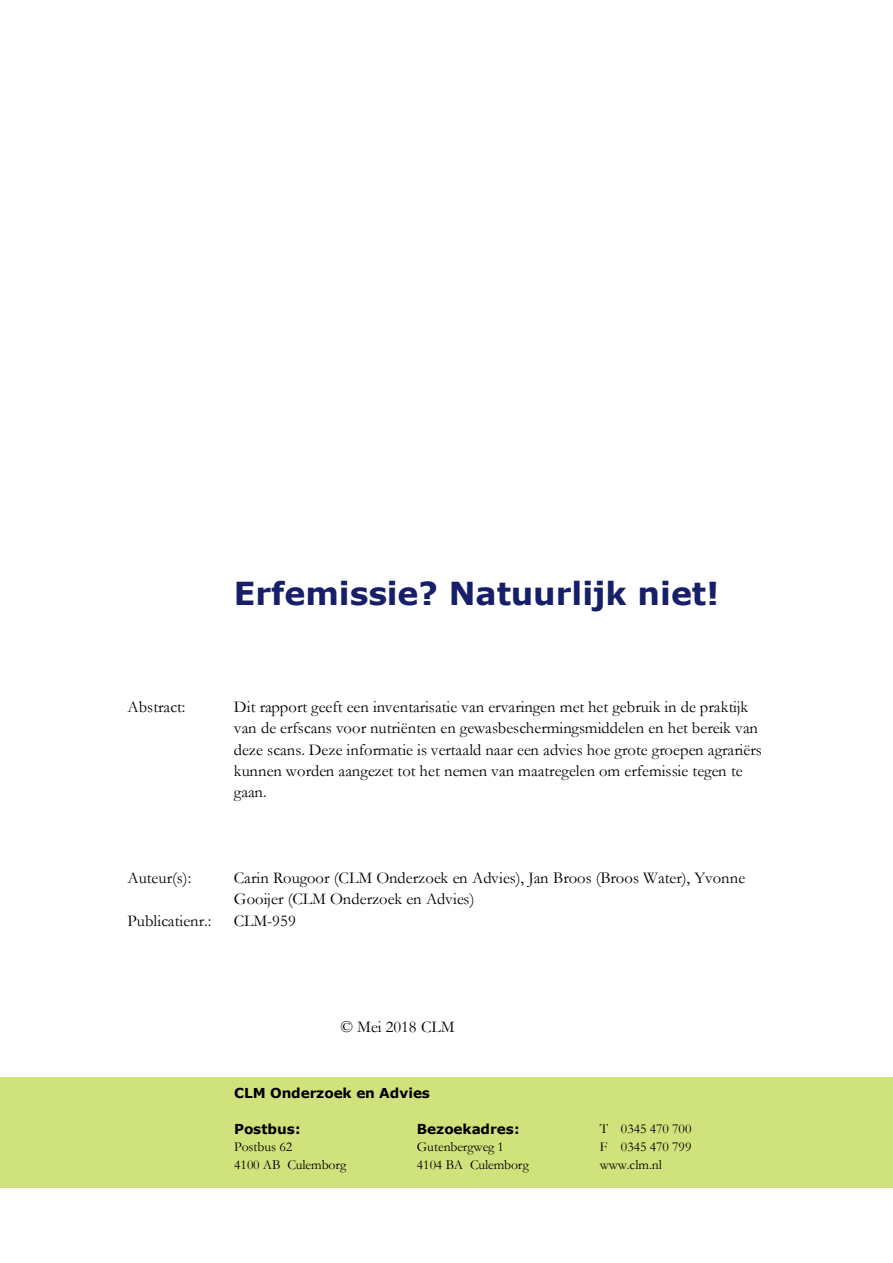
<style>
.page{position:relative;width:893px;height:1263px;background:#fff}
.page>*{position:absolute;margin:0;border:0;box-sizing:border-box;transform-origin:0 0}
.t1{font:700 31.65px "Verdana";color:#171f69}
.t2{font:16.5px/21.3px "Garamond";letter-spacing:-.005em;color:#000}
.t3{font:13.65px "Garamond";color:#000}
.t4{font:700 13.65px "Verdana";letter-spacing:-.005em;color:#000}
</style>
<div class="page">
<div style="left:0;top:1077px;width:892px;height:110px;background:#cfe27b"></div>
<h1 class="t1" style="left:234px;top:573px;width:487px">Erfemissie? Natuurlijk niet!</h1>
<p class="t2" style="left:127px;top:696px;width:59px">Abstract:</p>
<p class="t2" style="left:234px;top:696px;width:529px">Dit rapport geeft een inventarisatie van ervaringen met het gebruik in de praktijk van de erfscans voor nutriënten en gewasbeschermingsmiddelen en het bereik van deze scans. Deze informatie is vertaald naar een advies hoe grote groepen agrariërs kunnen worden aangezet tot het nemen van maatregelen om erfemissie tegen te gaan.</p>
<p class="t2" style="left:127px;top:867px;width:65px">Auteur(s):</p>
<p class="t2" style="left:234px;top:867px;width:513px">Carin Rougoor (CLM Onderzoek en Advies), Jan Broos (Broos Water), Yvonne<br>Gooijer (CLM Onderzoek en Advies)</p>
<p class="t2" style="left:127px;top:910px;width:85px">Publicatienr.:</p>
<p class="t2" style="left:234px;top:910px;width:64px">CLM-959</p>
<p class="t2" style="left:340px;top:1017px;width:116px">© Mei 2018 CLM</p>
<p class="t4" style="left:234px;top:1084px;width:197px">CLM Onderzoek en Advies</p>
<p class="t4" style="left:234px;top:1120px;width:68px">Postbus:</p>
<p class="t4" style="left:417px;top:1120px;width:104px">Bezoekadres:</p>
<p class="t3" style="left:599px;top:1121px;width:93px">T 0345 470 700</p>
<p class="t3" style="left:234px;top:1139px;width:60px">Postbus 62</p>
<p class="t3" style="left:417px;top:1139px;width:89px">Gutenbergweg 1</p>
<p class="t3" style="left:599px;top:1139px;width:93px">F 0345 470 799</p>
<p class="t3" style="left:234px;top:1157px;width:113px">4100 AB Culemborg</p>
<p class="t3" style="left:417px;top:1157px;width:113px">4104 BA Culemborg</p>
<p class="t3" style="left:599px;top:1157px;width:64px">www.clm.nl</p>
</div>
